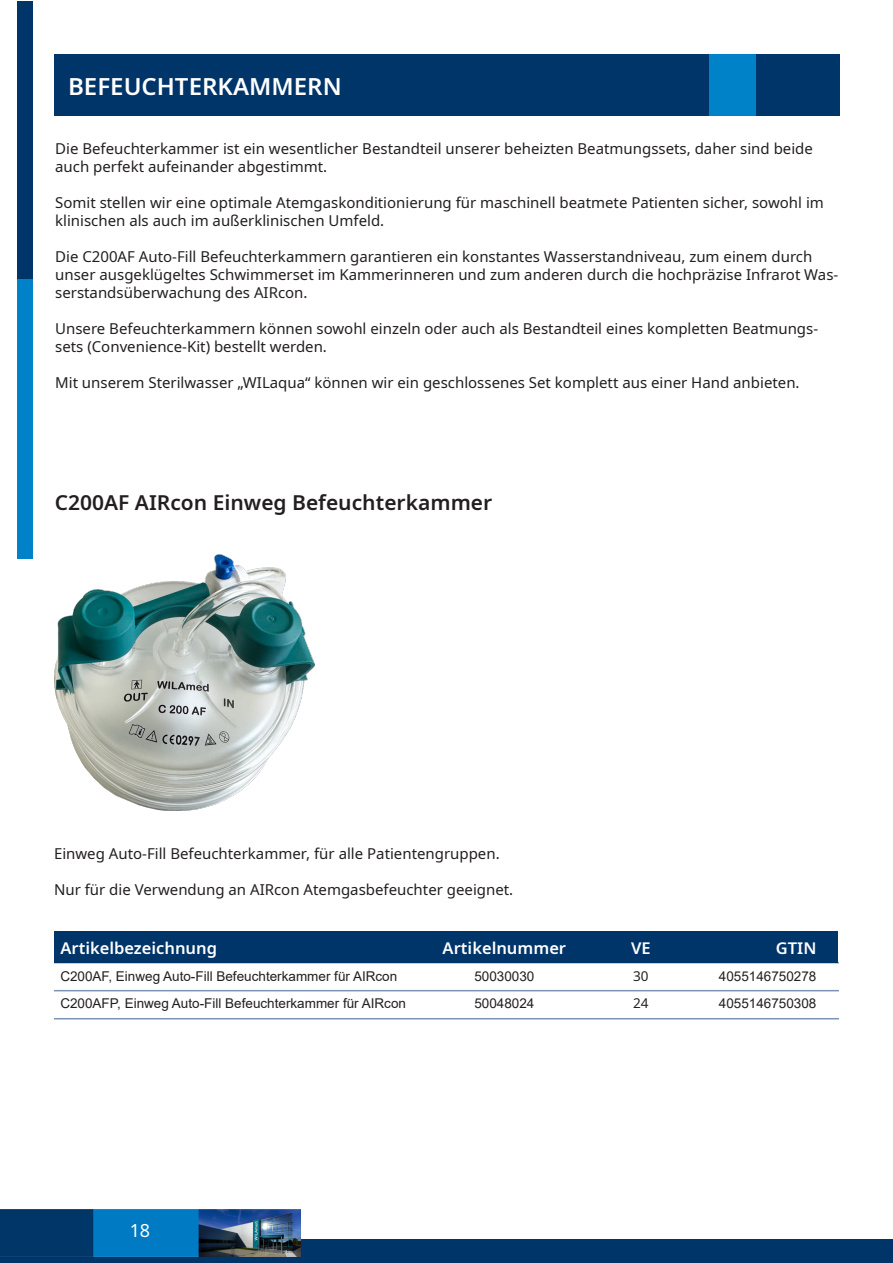
<style>
.page{position:relative;width:893px;height:1263px;background:#fff}
.page>*{position:absolute;margin:0;border:0;box-sizing:border-box;transform-origin:0 0}
.t1{font:600 24px "Noto Sans";color:#fff}
.t2{font:600 21px "Noto Sans";color:#231f20}
.t3{font:18px "Noto Sans";color:#fff}
.t4{font:600 16.5px "Noto Sans";color:#fff}
.t5{font:15px/18px "Noto Sans";color:#231f20}
.t6{font:13.5px "Arial";color:#231f20}
.t7{font:13.5px "Noto Sans";color:#231f20}
</style>
<div class="page">
<div style="left:0;top:1239px;width:893px;height:24px;background:#00356a"></div>
<img style="left:0;top:1209px;width:301px;height:47px">
<div style="left:17px;top:1px;width:16px;height:279px;background:#00356a"></div>
<div style="left:17px;top:280px;width:16px;height:279px;background:#0082c8"></div>
<div style="left:54px;top:54px;width:783px;height:61px;background:#00356a"></div>
<div style="left:754px;top:54px;width:86px;height:61px;background:#00356a"></div>
<div style="left:709px;top:54px;width:46px;height:61px;background:#0082c8"></div>
<hr style="left:54px;top:990px;width:785px;height:1px;background:#7d92b7">
<hr style="left:54px;top:1018px;width:785px;height:1px;background:#7d92b7">
<hr style="left:54px;top:962px;width:785px;height:1px;background:#7d92b7">
<div style="left:54px;top:931px;width:783px;height:31px;background:#00356a"></div>
<img style="left:54px;top:555px;width:261px;height:255px">
<p class="t1" style="left:68px;top:69px;width:275px">BEFEUCHTERKAMMERN</p>
<p class="t5" style="left:55px;top:140px;width:759px">Die Befeuchterkammer ist ein wesentlicher Bestandteil unserer beheizten Beatmungssets, daher sind beide auch perfekt aufeinander abgestimmt.</p>
<p class="t5" style="left:55px;top:194px;width:770px">Somit stellen wir eine optimale Atemgaskonditionierung für maschinell beatmete Patienten sicher, sowohl im klinischen als auch im außerklinischen Umfeld.</p>
<p class="t5" style="left:55px;top:248px;width:785px">Die C200AF Auto-Fill Befeuchterkammern garantieren ein konstantes Wasserstandniveau, zum einem durch unser ausgeklügeltes Schwimmerset im Kammerinneren und zum anderen durch die hochpräzise Infrarot Was&shy;serstandsüberwachung des AIRcon.</p>
<p class="t5" style="left:55px;top:320px;width:764px">Unsere Befeuchterkammern können sowohl einzeln oder auch als Bestandteil eines kompletten Beatmungs&shy;sets (Convenience-Kit) bestellt werden.</p>
<p class="t5" style="left:55px;top:374px;width:746px">Mit unserem Sterilwasser „WILaqua“ können wir ein geschlossenes Set komplett aus einer Hand anbieten.</p>
<p class="t2" style="left:55px;top:488px;width:439px">C200AF AIRcon Einweg Befeuchterkammer</p>
<p class="t5" style="left:54px;top:845px;width:447px">Einweg Auto-Fill Befeuchterkammer, für alle Patientengruppen.</p>
<p class="t5" style="left:54px;top:881px;width:461px">Nur für die Verwendung an AIRcon Atemgasbefeuchter geeignet.</p>
<p class="t4" style="left:60px;top:936px;width:158px">Artikelbezeichnung</p>
<p class="t4" style="left:443px;top:936px;width:125px">Artikelnummer</p>
<p class="t4" style="left:631px;top:936px;width:21px">VE</p>
<p class="t4" style="left:776px;top:936px;width:42px">GTIN</p>
<p class="t6" style="left:60px;top:967px;width:338px">C200AF, Einweg Auto-Fill Befeuchterkammer für AIRcon</p>
<p class="t6" style="left:474px;top:967px;width:62px">50030030</p>
<p class="t7" style="left:633px;top:967px;width:17px">30</p>
<p class="t6" style="left:719px;top:967px;width:99px">4055146750278</p>
<p class="t6" style="left:60px;top:994px;width:347px">C200AFP, Einweg Auto-Fill Befeuchterkammer für AIRcon</p>
<p class="t6" style="left:474px;top:994px;width:62px">50048024</p>
<p class="t7" style="left:633px;top:994px;width:17px">24</p>
<p class="t6" style="left:719px;top:994px;width:99px">4055146750308</p>
<p class="t3" style="left:130px;top:1217px;width:22px">18</p>
</div>
